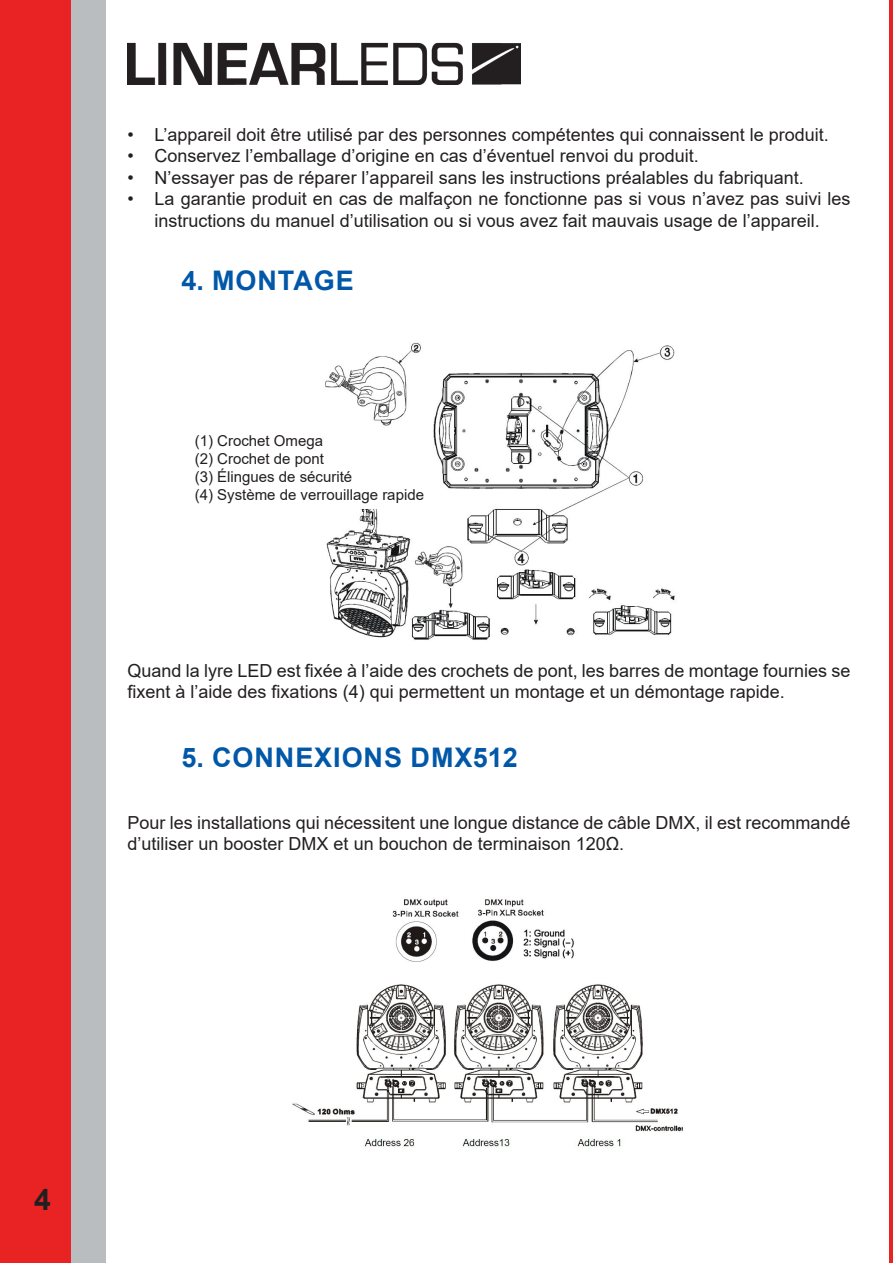
<style>
.page{position:relative;width:893px;height:1263px;background:#fff}
.page>*{position:absolute;margin:0;border:0;box-sizing:border-box;transform-origin:0 0}
.t1{font:700 30px "Arial";color:#231f20}
.ST_01{font:700 27px "Arial";letter-spacing:.035em;color:#0157a8}
.t2{font:18px/21.6px "Arial";color:#231f20}
.t3{font:15px "Arial";color:#231f20}
</style>
<div class="page">
<div style="left:0;top:0;width:73px;height:1263px;background:#e92323"></div>
<hr style="left:889px;top:0;width:4px;height:1263px;background:#e92323">
<div style="left:72px;top:0;width:34px;height:1263px;background:#babdc0"></div>
<img style="left:128px;top:42px;width:393px;height:43px">
<img style="left:325px;top:342px;width:350px;height:298px">
<div style="left:195px;top:435px;width:235px;height:74px;background:#fff"></div>
<img style="left:292px;top:899px;width:391px;height:249px">
<p class="t2" style="left:128px;top:123px;width:703px">• L’appareil doit être utilisé par des personnes compétentes qui connaissent le produit.</p>
<p class="t2" style="left:128px;top:145px;width:573px">• Conservez l’emballage d’origine en cas d’éventuel renvoi du produit.</p>
<p class="t2" style="left:128px;top:167px;width:678px">• N’essayer pas de réparer l’appareil sans les instructions préalables du fabriquant.</p>
<p class="t2" style="left:128px;top:188px;width:724px;text-align:center">• La garantie produit en cas de malfaçon ne fonctionne pas si vous n’avez pas suivi les instructions du manuel d’utilisation ou si vous avez fait mauvais usage de l’appareil.</p>
<p class="ST_01" style="left:182px;top:261px;width:174px">4. MONTAGE</p>
<p class="t3" style="left:195px;top:430px;width:130px">(1) Crochet Omega</p>
<p class="t3" style="left:195px;top:448px;width:131px">(2) Crochet de pont</p>
<p class="t3" style="left:195px;top:466px;width:159px">(3) Élingues de sécurité</p>
<p class="t3" style="left:195px;top:484px;width:231px">(4) Système de verrouillage rapide</p>
<p class="t2" style="left:128px;top:659px;width:724px">Quand la lyre LED est fixée à l’aide des crochets de pont, les barres de montage fournies se fixent à l’aide des fixations (4) qui permettent un montage et un démontage rapide.</p>
<p class="ST_01" style="left:182px;top:739px;width:338px">5. CONNEXIONS DMX512</p>
<p class="t2" style="left:128px;top:812px;width:724px">Pour les installations qui nécessitent une longue distance de câble DMX, il est recommandé d’utiliser un booster DMX et un bouchon de terminaison 120Ω.</p>
<h1 class="t1" style="left:34px;top:1178px;width:18px">4</h1>
</div>
